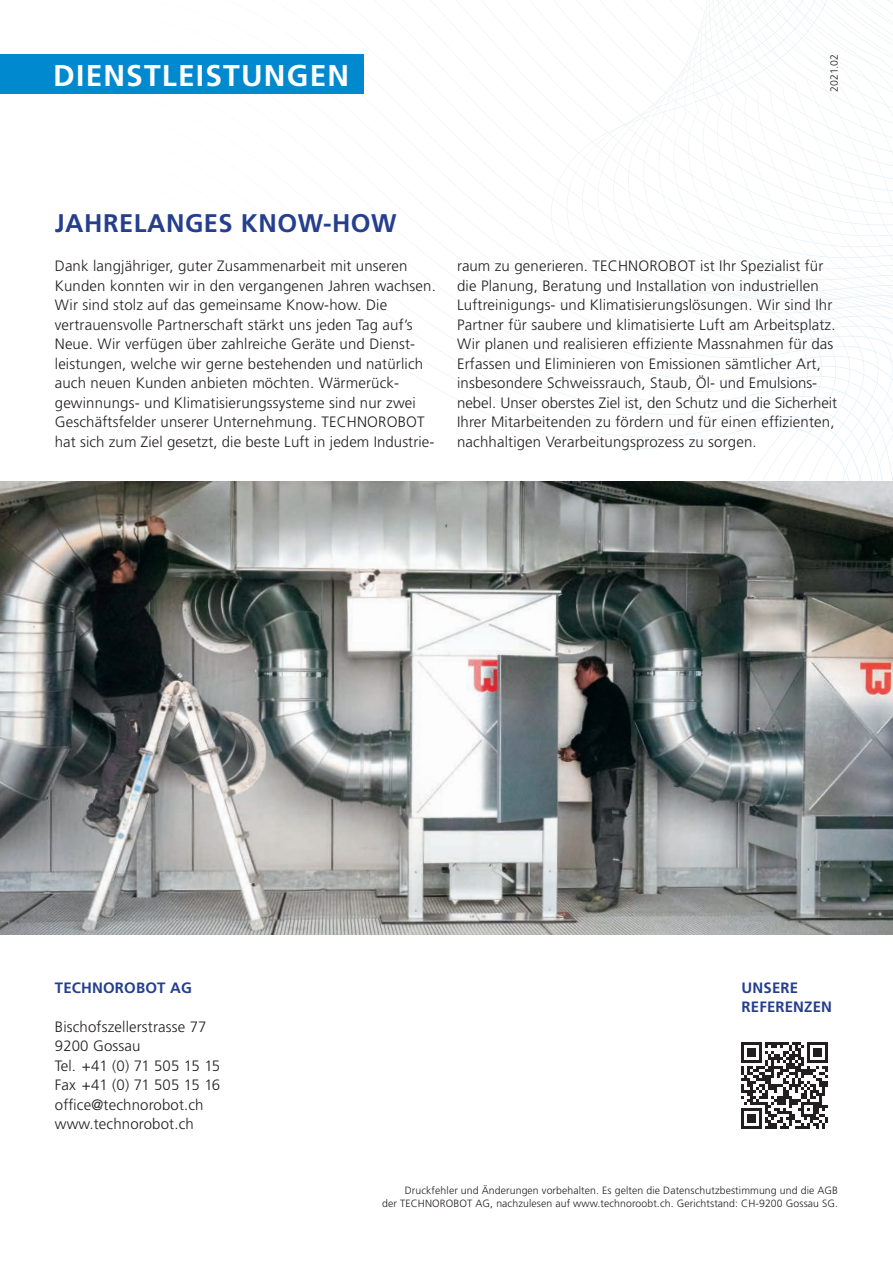
<style>
.page{position:relative;width:893px;height:1263px;background:#fff}
.page>*{position:absolute;margin:0;border:0;box-sizing:border-box;transform-origin:0 0}
.t1{font:700 30px "Frutiger LT Std";letter-spacing:.04em;color:#fff}
.t2{font:700 25.5px "Frutiger LT Std";letter-spacing:.02em;color:#253f8e}
.t3{font:300 15px/19.5px "Frutiger LT";letter-spacing:.01em;color:#231f20}
.t4{font:700 15px/19.5px "Frutiger LT Std";letter-spacing:.01em;color:#253f8e}
.t5{font:300 10.5px/13.5px "Frutiger LT";letter-spacing:.01em;color:#231f20;text-align:right}
.t6{font:300 10.5px "Frutiger LT Std";color:#231f20}
</style>
<div class="page">
<svg style="left:543px;top:0;width:350px;height:1123px"></svg>
<div style="left:0;top:55px;width:364px;height:39px;background:#0089cf"></div>
<img style="left:0;top:482px;width:893px;height:452px">
<svg style="left:741px;top:1042px;width:86px;height:87px"></svg>
<h1 class="t1" style="left:53px;top:58px;width:297px">DIENSTLEISTUNGEN</h1>
<p class="t6" style="left:828px;top:92px;width:39px;rotate:-90deg">2021.02</p>
<h2 class="t2" style="left:55px;top:208px;width:343px">JAHRELANGES KNOW-HOW</h2>
<p class="t3" style="left:55px;top:256px;width:382px">Dank langjähriger, guter Zusammenarbeit mit unseren Kunden konnten wir in den vergangenen Jahren wachsen.<br>Wir sind stolz auf das gemeinsame Know-how. Die vertrauensvolle Partnerschaft stärkt uns jeden Tag auf’s Neue. Wir verfügen über zahlreiche Geräte und Dienst&shy;leistungen, welche wir gerne bestehenden und natürlich auch neuen Kunden anbieten möchten. Wärmerück&shy;gewinnungs- und Klimatisierungssysteme sind nur zwei Geschäftsfelder unserer Unternehmung. TECHNOROBOT hat sich zum Ziel gesetzt, die beste Luft in jedem Industrie-</p>
<p class="t3" style="left:457px;top:256px;width:382px">raum zu generieren. TECHNOROBOT ist Ihr Spezialist für die Planung, Beratung und Installation von industriellen Luftreinigungs- und Klimatisierungslösungen. Wir sind Ihr Partner für saubere und klimatisierte Luft am Arbeitsplatz.<br>Wir planen und realisieren effiziente Massnahmen für das Erfassen und Eliminieren von Emissionen sämtlicher Art, insbesondere Schweissrauch, Staub, Öl- und Emulsions&shy;nebel. Unser oberstes Ziel ist, den Schutz und die Sicherheit Ihrer Mitarbeitenden zu fördern und für einen effizienten, nachhaltigen Verarbeitungsprozess zu sorgen.</p>
<p class="t4" style="left:55px;top:978px;width:138px">TECHNOROBOT AG</p>
<p class="t3" style="left:55px;top:1017px;width:167px">Bischofszellerstrasse 77<br>9200 Gossau<br>Tel. +41 (0) 71 505 15 15<br>Fax +41 (0) 71 505 15 16 office@technorobot.ch www.technorobot.ch</p>
<p class="t4" style="left:742px;top:978px;width:92px">UNSERE<br>REFERENZEN</p>
<p class="t5" style="left:382px;top:1183px;width:457px">Druckfehler und Änderungen vorbehalten. Es gelten die Datenschutzbestimmung und die AGB<br>der TECHNOROBOT AG, nachzulesen auf www.technoroobt.ch. Gerichtstand: CH-9200 Gossau SG.</p>
</div>
